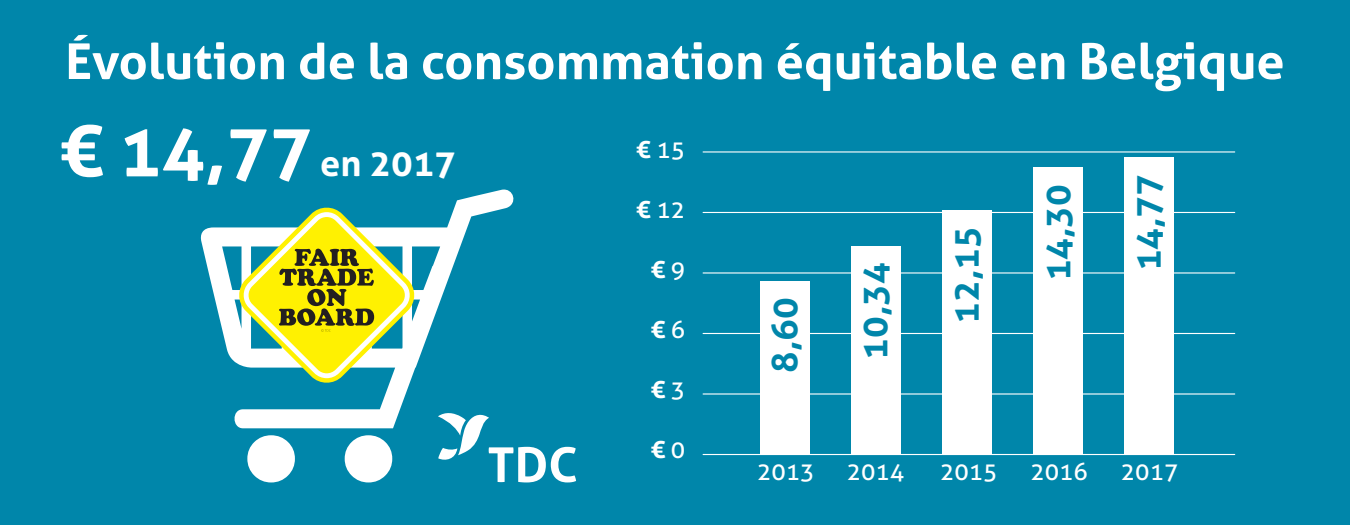
<style>
.page{position:relative;width:1350px;height:525px;background:#0086aa}
.page>*{position:absolute;margin:0;border:0;box-sizing:border-box;transform-origin:0 0}
.t1{font:700 72px "Aller";color:#fff}
.t2{font:700 49.5px "Aller";color:#fff}
.t3{font:700 36px "Aller";color:#0086aa}
.t4{font:24px "Aller";color:#fff}
.t5{font:700 24px "Aller";color:#fff}
.s1{font-size:36px}
.s2{font-weight:700}
.s3{font-weight:400}
</style>
<div class="page">
<svg style="left:200px;top:189px;width:314px;height:293px"></svg>
<svg style="left:239px;top:208px;width:175px;height:175px"></svg>
<svg style="left:242px;top:212px;width:169px;height:166px"></svg>
<svg style="left:438px;top:411px;width:138px;height:71px"></svg>
<hr style="left:703px;top:454px;width:532px;height:1px;background:#fff">
<hr style="left:703px;top:393px;width:532px;height:2px;background:#fff">
<hr style="left:703px;top:333px;width:532px;height:1px;background:#fff">
<hr style="left:703px;top:272px;width:532px;height:2px;background:#fff">
<hr style="left:703px;top:212px;width:532px;height:1px;background:#fff">
<hr style="left:703px;top:151px;width:532px;height:2px;background:#fff">
<div style="left:1124px;top:158px;width:50px;height:296px;background:#fff"></div>
<div style="left:1033px;top:167px;width:50px;height:287px;background:#fff"></div>
<div style="left:942px;top:210px;width:50px;height:244px;background:#fff"></div>
<div style="left:851px;top:246px;width:50px;height:208px;background:#fff"></div>
<div style="left:760px;top:281px;width:50px;height:173px;background:#fff"></div>
<p class="t2" style="left:65px;top:31px;width:1221px">Évolution de la consommation équitable en Belgique</p>
<h1 class="t1" style="left:60px;top:106px;width:398px">€ 14,77 <span class="s1">en 2017</span></h1>
<p class="t4" style="left:636px;top:135px;width:50px"><span class="s2">€</span> 15</p>
<p class="t3" style="left:1035px;top:281px;width:98px;rotate:-90deg">14,30</p>
<p class="t3" style="left:1126px;top:271px;width:98px;rotate:-90deg">14,77</p>
<p class="t4" style="left:636px;top:195px;width:50px"><span class="s2">€</span> 12</p>
<p class="t3" style="left:944px;top:324px;width:98px;rotate:-90deg">12,15</p>
<p class="t5" style="left:651px;top:254px;width:36px">€ <span class="s3">9</span></p>
<p class="t3" style="left:852px;top:360px;width:98px;rotate:-90deg">10,34</p>
<p class="t3" style="left:763px;top:373px;width:77px;rotate:-90deg">8,60</p>
<p class="t5" style="left:651px;top:314px;width:36px">€ <span class="s3">6</span></p>
<p class="t5" style="left:651px;top:374px;width:36px">€ <span class="s3">3</span></p>
<p class="t5" style="left:651px;top:434px;width:36px">€ <span class="s3">0</span></p>
<p class="t4" style="left:757px;top:457px;width:59px">2013</p>
<p class="t4" style="left:847px;top:457px;width:59px">2014</p>
<p class="t4" style="left:940px;top:457px;width:59px">2015</p>
<p class="t4" style="left:1030px;top:457px;width:59px">2016</p>
<p class="t4" style="left:1121px;top:457px;width:59px">2017</p>
</div>
